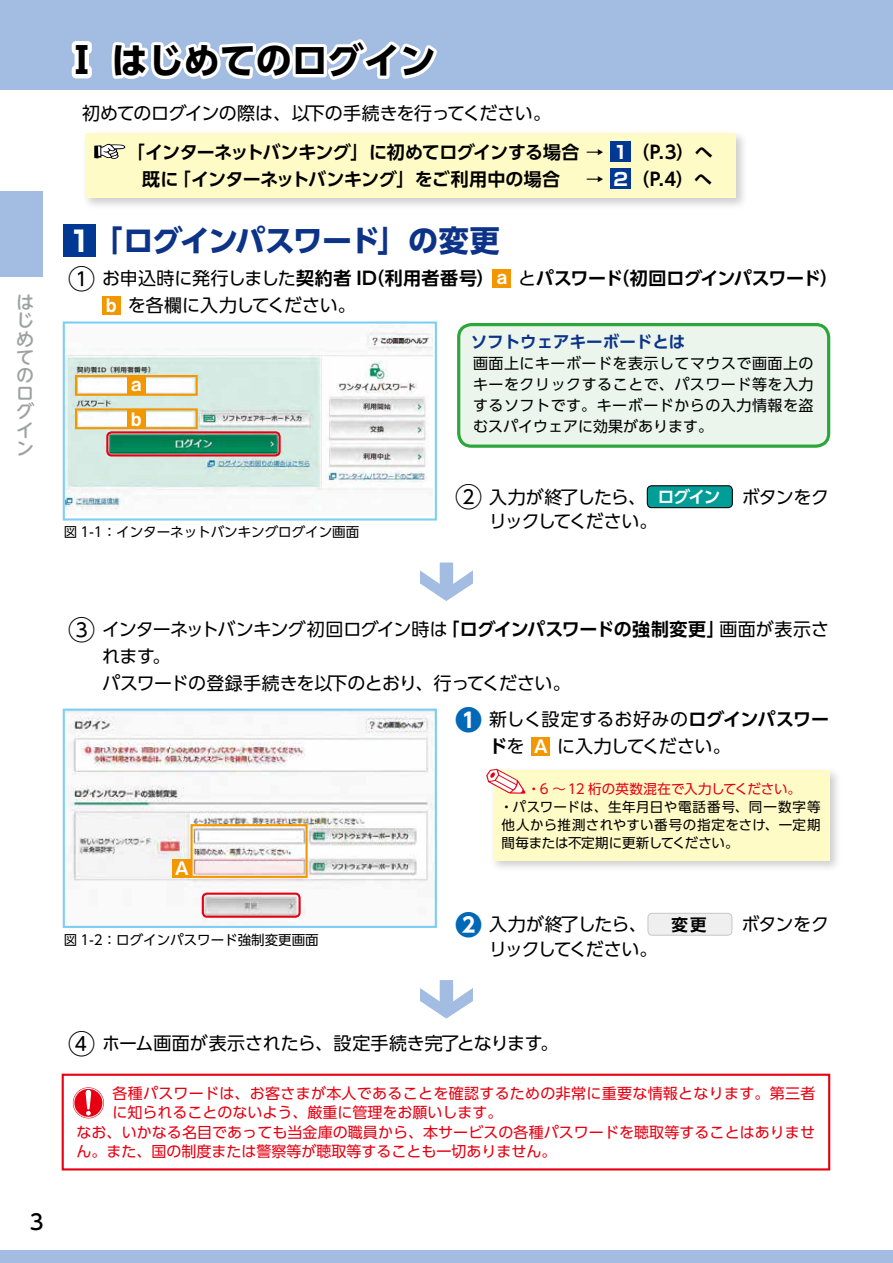
<style>
.page{position:relative;width:893px;height:1263px;background:#fff}
.page>*{position:absolute;margin:0;border:0;box-sizing:border-box;transform-origin:0 0}
.t1{font:700 36px "UD Shin Go Pro";color:#000}
.t2{font:700 30px "UD Shin Go Pro";letter-spacing:-.04em;color:#0c3388}
.t3{font:500 21px "UD Shin M Go Pro";color:#000}
.t4{font:18.6px/34.8px "Midashi Go Pro MB31";color:#fff}
.t5{font:18px/27px "UD Shin Go Pro";letter-spacing:-.025em;color:#000}
.t6{font:700 18px/27px "UD Shin Go Pro De";letter-spacing:-.015em;color:#000}
.t7{font:700 18px "UD Shin Go Pro De";letter-spacing:.005em;color:#000}
.t8{font:18px/24.5px "UD Shin Go Pro";letter-spacing:-.06em;color:#000}
.t9{font:18px "UD Shin Go Pro";letter-spacing:-.005em;color:#000}
.t10{font:18px "UD Shin Go Pro";color:#000}
.t11{font:18px "UD Shin Go Pro";letter-spacing:-.065em;color:#000}
.t12{font:18px "UD Shin Go Pro";letter-spacing:-.085em;color:#000}
.t13{font:500 18px/18.1px "UD Shin M Go Pro";color:#9fa0a0}
.t14{font:700 16.5px "UD Shin Go Pro De";color:#0c3388}
.t15{font:700 16.5px "UD Shin Go Pro De";color:#000}
.t16{font:15px "UD Shin Go Pro";letter-spacing:.005em;color:#e60012}
.t17{font:15px/21px "UD Shin Go Pro";letter-spacing:.035em;color:#000;text-align:justify}
.t18{font:13.5px/18px "UD Shin Go Pro";color:#000;text-align:justify}
.t19{font:13.5px "UD Shin Go Pro";color:#e60012}
.s1{font-family:"Shin Go Pro";font-size:17.85px;color:#fff}
.s2{font-family:"Shin Go Pro";font-size:28.5px;color:#fff}
.s3{font-family:"UD Shin Go Pro";font-weight:400;font-size:27px}
.s4{font-family:"UD Shin Go Pro";font-weight:400}
.s5{font-family:"Midashi Go Pro MB31";font-weight:400;font-size:18.6px;color:#fff}
.s6{font-family:"Midashi Go Pro MB31";font-size:18.6px;color:#fff}
.s7{font-size:27px}
.s8{font-family:"UD Shin Go Pro De";font-weight:700;font-size:16.5px;color:#fff}
.s9{font-family:"UD Shin Go Pro De";font-weight:700}
.s10{font-weight:700;font-size:27px;color:#0068b7}
</style>
<div class="page">
<div style="left:0;top:1250px;width:893px;height:13px;background:#a3bce2"></div>
<div style="left:0;top:0;width:893px;height:89px;background:#a3bce2"></div>
<div style="left:0;top:191px;width:43px;height:85px;background:#a3bce2"></div>
<img style="left:66px;top:325px;width:367px;height:186px">
<div style="left:63px;top:321px;width:374px;height:200px;border:2px solid #7ecef4"></div>
<img style="left:66px;top:711px;width:368px;height:204px">
<div style="left:63px;top:708px;width:374px;height:220px;border:2px solid #7ecef4"></div>
<div style="left:64px;top:224px;width:32px;height:33px;background:#003894"></div>
<div style="left:492px;top:269px;width:19px;height:19px;background:#f39700"></div>
<div style="left:102px;top:296px;width:19px;height:19px;background:#f39700"></div>
<div style="left:647px;top:486px;width:85px;height:22px;background:#009e96;border-radius:4px"></div>
<div style="left:647px;top:485px;width:86px;height:23px;border:1px solid #000;border-radius:4px"></div>
<div style="left:531px;top:737px;width:19px;height:19px;background:#f39700"></div>
<div style="left:648px;top:913px;width:84px;height:22px;background:#efefef;border-radius:4px"></div>
<div style="left:647px;top:913px;width:85px;height:23px;border:1px solid #c9caca;border-radius:4px"></div>
<svg style="left:71px;top:41px;width:21px;height:38px"></svg>
<svg style="left:111px;top:39px;width:326px;height:41px"></svg>
<div style="left:81px;top:129px;width:667px;height:81px;background:#000;opacity:.2"></div>
<div style="left:85px;top:133px;width:651px;height:65px;background:#fffbc7"></div>
<div style="left:611px;top:142px;width:20px;height:20px;background:#003894"></div>
<div style="left:611px;top:169px;width:20px;height:20px;background:#003894"></div>
<svg style="left:94px;top:144px;width:31px;height:15px"></svg>
<div style="left:173px;top:859px;width:18px;height:19px;background:#f39700"></div>
<div style="left:75px;top:375px;width:123px;height:21px;border:2px solid #f39700"></div>
<div style="left:75px;top:408px;width:123px;height:21px;border:2px solid #f39700"></div>
<div style="left:190px;top:824px;width:118px;height:54px;border:2px solid #f39700"></div>
<div style="left:106px;top:431px;width:175px;height:25px;border:2px solid #e60012;border-radius:4px"></div>
<div style="left:202px;top:892px;width:99px;height:26px;border:2px solid #e60012;border-radius:4px"></div>
<div style="left:127px;top:376px;width:19px;height:19px;background:#f39700"></div>
<div style="left:127px;top:409px;width:19px;height:19px;background:#f39700"></div>
<div style="left:459px;top:325px;width:370px;height:121px;background:#ebf5ec;border-radius:13px"></div>
<div style="left:457px;top:323px;width:373px;height:125px;border:3px solid #2aa738;border-radius:13px"></div>
<div style="left:489px;top:766px;width:353px;height:107px;background:#000;opacity:.2"></div>
<div style="left:493px;top:770px;width:336px;height:90px;background:#fffbc7"></div>
<svg style="left:486px;top:769px;width:39px;height:25px"></svg>
<div style="left:62px;top:1074px;width:768px;height:96px;border:2px solid #e60012"></div>
<svg style="left:73px;top:1087px;width:31px;height:31px"></svg>
<svg style="left:420px;top:562px;width:53px;height:39px"></svg>
<svg style="left:420px;top:980px;width:53px;height:38px"></svg>
<p class="t13" style="left:16px;top:292px;width:20px">はじめてのログイン</p>
<h1 class="t1" style="left:64px;top:31px;width:373px">Ⅰ はじめてのログイン</h1>
<p class="t5" style="left:64px;top:99px;width:489px">　初めてのログインの際は、以下の手続きを行ってください。</p>
<p class="t6" style="left:142px;top:138px;width:572px;text-indent:-15px">「インターネットバンキング」に初めてログインする場合 → <span class="s1">1</span> （P.3）へ既に「インターネットバンキング」をご利用中の場合</p>
<p class="t6" style="left:586px;top:165px;width:128px">→ <span class="s1">2</span> （P.4）へ</p>
<h2 class="t2" style="left:68px;top:216px;width:433px"><span class="s2">1</span> 「ログインパスワード」の変更</h2>
<p class="t7" style="left:68px;top:264px;width:772px"><span class="s3">①</span> <span class="s4">お申込時に発行しました</span>契約者 ID（利用者番号）<span class="s5">a</span> <span class="s4">と</span>パスワード（初回ログインパスワード）</p>
<p class="t10" style="left:106px;top:291px;width:251px"><span class="s6">b</span> を各欄に入力してください。</p>
<p class="t4" style="left:131px;top:364px;width:12px">a b</p>
<p class="t18" style="left:64px;top:522px;width:297px">図 1-1：インターネットバンキングログイン画面</p>
<p class="t14" style="left:471px;top:328px;width:216px">ソフトウェアキーボードとは</p>
<p class="t17" style="left:473px;top:353px;width:342px">画面上にキーボードを表示してマウスで画面上のキーをクリックすることで、パスワード等を入力するソフトです。キーボードからの入力情報を盗むスパイウェアに効果があります。</p>
<p class="t8" style="left:489px;top:484px;width:342px;text-indent:-34px"><span class="s7">②</span> 入力が終了したら、 <span class="s8">ログイン</span> ボタンをクリックしてください。</p>
<p class="t5" style="left:102px;top:615px;width:729px;text-indent:-34px"><span class="s7">③</span> インターネットバンキング初回ログイン時は<span class="s9">「ログインパスワードの強制変更」</span>画面が表示されます。<br>パスワードの登録手続きを以下のとおり、行ってください。</p>
<p class="t5" style="left:489px;top:705px;width:342px;text-indent:-34px"><span class="s10">❶</span> 新しく設定するお好みの<span class="s9">ログインパスワード</span>を <span class="s6">A</span> に入力してください。</p>
<p class="t4" style="left:175px;top:849px;width:16px">A</p>
<p class="t18" style="left:64px;top:930px;width:256px">図 1-2：ログインパスワード強制変更画面</p>
<p class="t19" style="left:527px;top:777px;width:275px">・6 〜12 桁の英数混在で入力してください。</p>
<p class="t18" style="left:500px;top:797px;width:322px">・パスワードは、生年月日や電話番号、同一数字等他人から推測されやすい番号の指定をさけ、一定期間毎または不定期に更新してください。</p>
<p class="t11" style="left:455px;top:910px;width:193px"><span class="s10">❷</span> 入力が終了したら、</p>
<p class="t15" style="left:671px;top:911px;width:36px">変更</p>
<p class="t5" style="left:741px;top:910px;width:89px">ボタンをク</p>
<p class="t12" style="left:489px;top:934px;width:170px">リックしてください。</p>
<h3 class="t3" style="left:30px;top:1204px;width:15px">3</h3>
<p class="t9" style="left:68px;top:1029px;width:492px"><span class="s7">④</span> ホーム画面が表示されたら、設定手続き完了となります。</p>
<p class="t16" style="left:112px;top:1081px;width:704px">各種パスワードは、お客さまが本人であることを確認するための非常に重要な情報となります。第三者</p>
<p class="t16" style="left:112px;top:1100px;width:391px">に知られることのないよう、厳重に管理をお願いします。</p>
<p class="t16" style="left:77px;top:1120px;width:740px">なお、いかなる名目であっても当金庫の職員から、本サービスの各種パスワードを聴取等することはありませ</p>
<p class="t16" style="left:77px;top:1139px;width:481px">ん。また、国の制度または警察等が聴取等することも一切ありません。</p>
</div>
